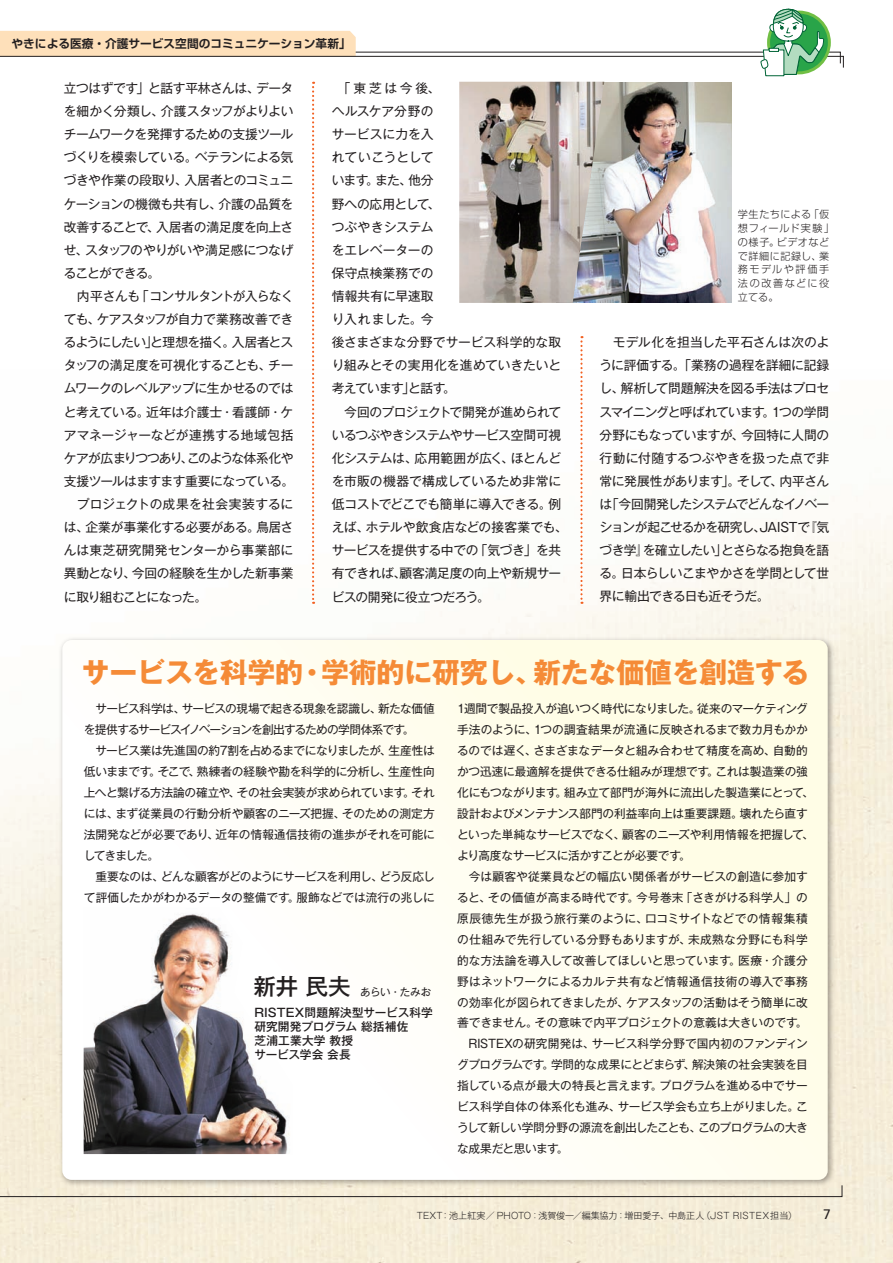
<style>
.page{position:relative;width:893px;height:1263px;background:#fff}
.page>*{position:absolute;margin:0;border:0;box-sizing:border-box;transform-origin:0 0}
.t1{font:700 28.05px "Gothic MB101 Pr 6 N";letter-spacing:-.01em;color:#f58b37}
.t2{font:13.8px "Frutiger";color:#231f20}
.t3{font:12.75px/23.1px "Gothic MB101 Pr 6 N";letter-spacing:-.03em;color:#231f20}
.t4{font:12.75px/23.1px "Gothic MB101 Pr 6 N";letter-spacing:.005em;color:#231f20}
.t5{font:11.7px/21px "Gothic MB101 Pr 6 N";letter-spacing:-.02em;color:#231f20}
.t6{font:500 11.7px/13.8px "Gothic MB101 Pr 6 N";letter-spacing:.005em;color:#231f20}
.t7{font:700 11.7px "Shin Go Pro De";color:#231f20}
.t8{font:10.5px "Gothic MB101 Pr 6 N";letter-spacing:-.025em;color:#231f20}
.t9{font:300 10.05px/13.8px "Shin Go Pr 6 N";letter-spacing:.07em;color:#231f20}
.t10{font:300 9px "Gothic MB101 Pro";letter-spacing:.005em;color:#231f20}
.s1{font-weight:500;font-size:22.5px}
</style>
<div class="page">
<img style="left:0;top:369px;width:893px;height:894px">
<img style="left:56px;top:634px;width:781px;height:551px">
<svg style="left:62px;top:640px;width:766px;height:540px"></svg>
<svg style="left:0;top:1185px;width:842px;height:12px;background:#e4dcc9"></svg>
<svg style="left:312px;top:82px;width:2px;height:522px"></svg>
<svg style="left:580px;top:336px;width:3px;height:268px"></svg>
<img style="left:84px;top:908px;width:209px;height:246px">
<svg style="left:0;top:9px;width:844px;height:67px"></svg>
<img style="left:604px;top:82px;width:127px;height:221px">
<img style="left:459px;top:82px;width:145px;height:221px">
<p class="t7" style="left:12px;top:33px;width:341px">やきによる医療・介護サービス空間のコミュニケーション革新」</p>
<p class="t3" style="left:64px;top:76px;width:232px">立つはずです」と話す平林さんは、データを細かく分類し、介護スタッフがよりよいチームワークを発揮するための支援ツールづくりを模索している。ベテランによる気づきや作業の段取り、入居者とのコミュニケーションの機微も共有し、介護の品質を改善することで、入居者の満足度を向上させ、スタッフのやりがいや満足感につなげることができる。<br>　内平さんも「コンサルタントが入らなくても、ケアスタッフが自力で業務改善できるようにしたい」と理想を描く。入居者とスタッフの満足度を可視化することも、チームワークのレベルアップに生かせるのではと考えている。近年は介護士・看護師・ケアマネージャーなどが連携する地域包括ケアが広まりつつあり、このような体系化や支援ツールはますます重要になっている。　プロジェクトの成果を社会実装するには、企業が事業化する必要がある。鳥居さんは東芝研究開発センターから事業部に異動となり、今回の経験を生かした新事業に取り組むことになった。</p>
<p class="t4" style="left:332px;top:76px;width:110px">　「東芝は今後、ヘルスケア分野のサービスに力を入れていこうとしています。また、他分野への応用として、つぶやきシステムをエレベーターの保守点検業務での情報共有に早速取り入れました。今</p>
<p class="t9" style="left:738px;top:207px;width:98px">学生たちによる「仮想フィールド実験」の様子。ビデオなどで詳細に記録し、業務モデルや評価手法の改善などに役立てる。</p>
<p class="t3" style="left:332px;top:330px;width:237px">後さまざまな分野でサービス科学的な取り組みとその実用化を進めていきたいと考えています」と話す。<br>　今回のプロジェクトで開発が進められているつぶやきシステムやサービス空間可視化システムは、応用範囲が広く、ほとんどを市販の機器で構成しているため非常に低コストでどこでも簡単に導入できる。例えば、ホテルや飲食店などの接客業でも、サービスを提供する中での「気づき」を共有できれば、顧客満足度の向上や新規サービスの開発に役立つだろう。</p>
<p class="t3" style="left:600px;top:330px;width:231px;text-align:justify">　モデル化を担当した平石さんは次のように評価する。「業務の過程を詳細に記録し、解析して問題解決を図る手法はプロセスマイニングと呼ばれています。1つの学問分野にもなっていますが、今回特に人間の行動に付随するつぶやきを扱った点で非常に発展性があります」。そして、内平さんは「今回開発したシステムでどんなイノベーションが起こせるかを研究し、JAISTで『気づき学』を確立したい」とさらなる抱負を語る。日本らしいこまやかさを学問として世界に輸出できる日も近そうだ。</p>
<h1 class="t1" style="left:82px;top:649px;width:729px">サービスを科学的・学術的に研究し、新たな価値を創造する</h1>
<p class="t5" style="left:457px;top:697px;width:358px">1週間で製品投入が追いつく時代になりました。従来のマーケティング手法のように、1つの調査結果が流通に反映されるまで数カ月もかかるのでは遅く、さまざまなデータと組み合わせて精度を高め、自動的かつ迅速に最適解を提供できる仕組みが理想です。これは製造業の強化にもつながります。組み立て部門が海外に流出した製造業にとって、設計およびメンテナンス部門の利益率向上は重要課題。壊れたら直すといった単純なサービスでなく、顧客のニーズや利用情報を把握して、より高度なサービスに活かすことが必要です。<br>　今は顧客や従業員などの幅広い関係者がサービスの創造に参加すると、その価値が高まる時代です。今号巻末「さきがける科学人」の原辰徳先生が扱う旅行業のように、口コミサイトなどでの情報集積の仕組みで先行している分野もありますが、未成熟な分野にも科学的な方法論を導入して改善してほしいと思っています。医療・介護分野はネットワークによるカルテ共有など情報通信技術の導入で事務の効率化が図られてきましたが、ケアスタッフの活動はそう簡単に改善できません。その意味で内平プロジェクトの意義は大きいのです。　RISTEXの研究開発は、サービス科学分野で国内初のファンディングプログラムです。学問的な成果にとどまらず、解決策の社会実装を目指している点が最大の特長と言えます。プログラムを進める中でサービス科学自体の体系化も進み、サービス学会も立ち上がりました。こうして新しい学問分野の源流を創出したことも、このプログラムの大きな成果だと思います。</p>
<p class="t5" style="left:84px;top:697px;width:352px">　サービス科学は、サービスの現場で起きる現象を認識し、新たな価値を提供するサービスイノベーションを創出するための学問体系です。<br>　サービス業は先進国の約7割を占めるまでになりましたが、生産性は低いままです。そこで、熟練者の経験や勘を科学的に分析し、生産性向上へと繋げる方法論の確立や、その社会実装が求められています。それには、まず従業員の行動分析や顧客のニーズ把握、そのための測定方法開発などが必要であり、近年の情報通信技術の進歩がそれを可能にしてきました。<br>　重要なのは、どんな顧客がどのようにサービスを利用し、どう反応して評価したかがわかるデータの整備です。服飾などでは流行の兆しに</p>
<p class="t8" style="left:254px;top:984px;width:179px"><span class="s1">新井 民夫</span>　あらい・たみお</p>
<p class="t6" style="left:254px;top:1005px;width:180px">RISTEX問題解決型サービス科学研究開発プログラム 総括補佐<br>芝浦工業大学 教授<br>サービス学会 会長</p>
<p class="t10" style="left:417px;top:1208px;width:382px">TEXT：池上紅実／ PHOTO：浅賀俊一／編集協力：増田愛子、中島正人（JST RISTEX担当）</p>
<p class="t2" style="left:823px;top:1206px;width:9px">7</p>
</div>
